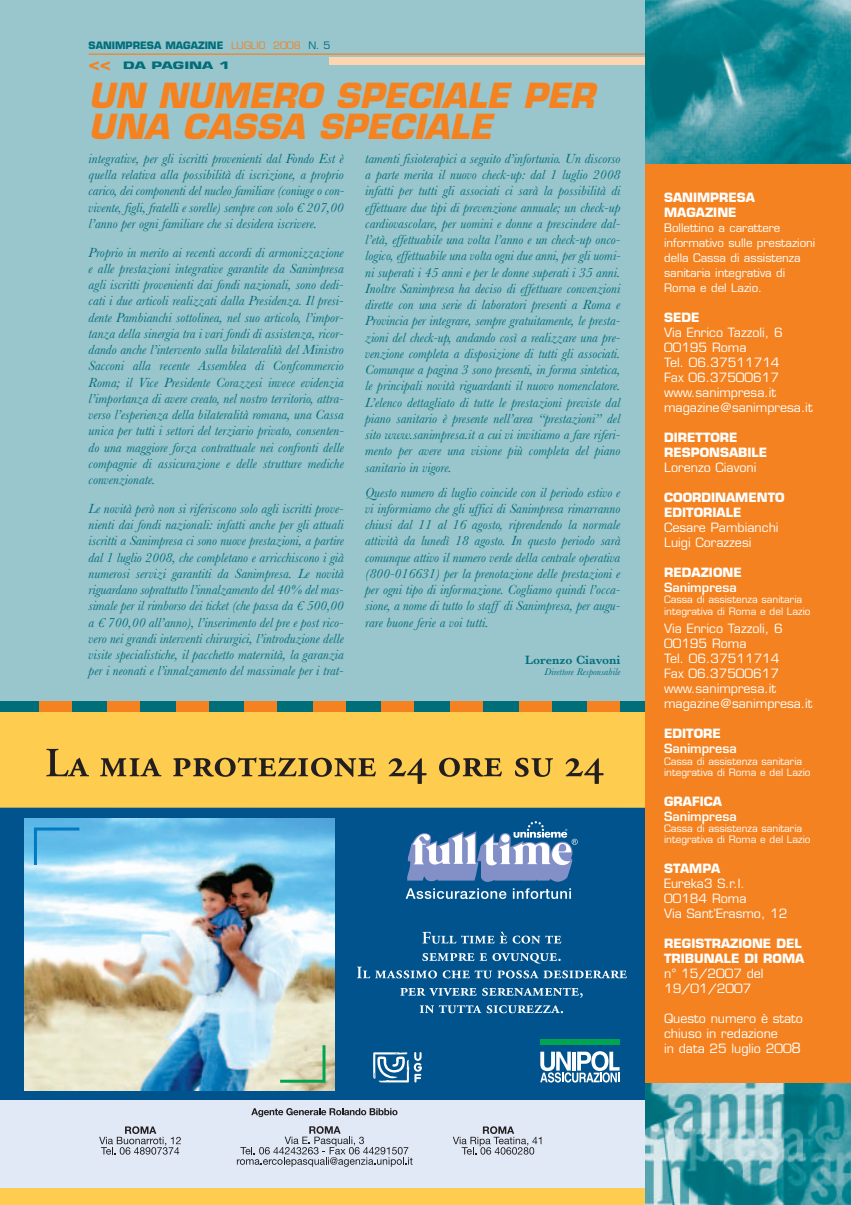
<style>
.page{position:relative;width:851px;height:1205px;background:#fff}
.page>*{position:absolute;margin:0;border:0;box-sizing:border-box;transform-origin:0 0}
.t1{font:italic 700 33.75px/31.2px "Eurostile";color:#f58220}
.t2{font:italic 13.75px/16.2px "Baskerville";color:#006e79;text-align:justify}
.t3{font:12.5px/15px "Eurostile";color:#fff}
.t4{font:700 12.5px/15px "Eurostile";color:#fff}
.t5{font:600 12.5px "Eurostile";color:#fff}
.t6{font:600 12.5px "Baskerville";color:#006e79}
.t7{font:11.5px/15px "Eurostile";color:#fff}
.t8{font:10px/11.2px "Eurostile";color:#fff}
.t9{font:700 10px "Eurostile";color:#006e79}
.t10{font:italic 10px "Baskerville";color:#006e79}
.t11{font:700 10px "Eurostile";color:#006e79;scale:1.5 1}
.s1{font-weight:400;color:#f58220}
.s2{font-weight:400}
.s3{font-size:18.75px;color:#f58220}
.s4{font-size:13.75px}
</style>
<div class="page">
<div style="left:0;top:795px;width:651px;height:393px;background:#00538d"></div>
<div style="left:0;top:1100px;width:651px;height:88px;background:#e1e9f6"></div>
<div style="left:0;top:709px;width:651px;height:99px;background:#fecc4e"></div>
<svg style="left:46px;top:749px;width:43px;height:27px"></svg>
<svg style="left:100px;top:758px;width:61px;height:18px"></svg>
<svg style="left:173px;top:757px;width:203px;height:20px"></svg>
<svg style="left:388px;top:758px;width:38px;height:26px"></svg>
<svg style="left:439px;top:758px;width:63px;height:19px"></svg>
<svg style="left:515px;top:758px;width:38px;height:19px"></svg>
<svg style="left:565px;top:758px;width:38px;height:26px"></svg>
<img style="left:25px;top:819px;width:310px;height:272px">
<svg style="left:280px;top:1045px;width:45px;height:37px;background:#c9d7b4"></svg>
<svg style="left:34px;top:827px;width:45px;height:38px;background:#5eb8e6"></svg>
<svg style="left:373px;top:1052px;width:49px;height:31px"></svg>
<svg style="left:540px;top:1051px;width:79px;height:31px"></svg>
<div style="left:540px;top:1038px;width:79px;height:6px;background:#00a54f"></div>
<svg style="left:419px;top:1005px;width:144px;height:8px"></svg>
<svg style="left:400px;top:988px;width:76px;height:8px"></svg>
<svg style="left:482px;top:987px;width:100px;height:11px"></svg>
<svg style="left:357px;top:953px;width:269px;height:25px"></svg>
<svg style="left:422px;top:931px;width:139px;height:12px"></svg>
<svg style="left:99px;top:1126px;width:82px;height:28px"></svg>
<svg style="left:237px;top:1126px;width:175px;height:41px"></svg>
<svg style="left:453px;top:1126px;width:88px;height:28px"></svg>
<svg style="left:251px;top:1108px;width:146px;height:9px"></svg>
<svg style="left:407px;top:821px;width:170px;height:61px"></svg>
<svg style="left:405px;top:888px;width:166px;height:11px"></svg>
<div style="left:0;top:1px;width:645px;height:701px;background:#99c5cd"></div>
<div style="left:0;top:701px;width:658px;height:10px;background:#006e79"></div>
<div style="left:39px;top:701px;width:32px;height:10px;background:#f58220"></div>
<div style="left:108px;top:701px;width:32px;height:10px;background:#f58220"></div>
<div style="left:176px;top:701px;width:32px;height:10px;background:#f58220"></div>
<div style="left:245px;top:701px;width:32px;height:10px;background:#f58220"></div>
<div style="left:313px;top:701px;width:32px;height:10px;background:#f58220"></div>
<div style="left:382px;top:701px;width:32px;height:10px;background:#f58220"></div>
<div style="left:450px;top:701px;width:32px;height:10px;background:#f58220"></div>
<div style="left:519px;top:701px;width:32px;height:10px;background:#f58220"></div>
<div style="left:587px;top:701px;width:32px;height:10px;background:#f58220"></div>
<div style="left:0;top:1188px;width:651px;height:17px;background:#fecc4e"></div>
<div style="left:329px;top:57px;width:468px;height:7px;background:#fdd5b0"></div>
<hr style="left:89px;top:53px;width:708px;height:2px;background:#f58220">
<img style="left:645px;top:1082px;width:205px;height:123px">
<img style="left:645px;top:1px;width:205px;height:163px">
<div style="left:645px;top:164px;width:205px;height:918px;background:#f58220"></div>
<p class="t9" style="left:89px;top:42px;width:243px">SANIMPRESA MAGAZINE <span class="s1">LUGLIO 2008</span> <span class="s2">N. 5</span></p>
<p class="t11" style="left:89px;top:61px;width:96px"><span class="s3">&lt;&lt;</span> DA PAGINA 1</p>
<h1 class="t1" style="left:89px;top:83px;width:507px">UN NUMERO SPECIALE PER<br>UNA CASSA SPECIALE</h1>
<p class="t2" style="left:365px;top:150px;width:257px">tamenti fisioterapici a seguito d’infortunio. Un discorso a parte merita il nuovo check-up: dal 1 luglio 2008 infatti per tutti gli associati ci sarà la possibilità di effettuare due tipi di prevenzione annuale; un check-up cardiovascolare, per uomini e donne a prescindere dal&shy;l’età, effettuabile una volta l’anno e un check-up onco&shy;logico, effettuabile una volta ogni due anni, per gli uomi&shy;ni superati i 45 anni e per le donne superati i 35 anni.<br>Inoltre Sanimpresa ha deciso di effettuare convenzioni dirette con una serie di laboratori presenti a Roma e Provincia per integrare, sempre gratuitamente, le presta&shy;zioni del check-up, andando così a realizzare una pre&shy;venzione completa a disposizione di tutti gli associati.<br>Comunque a pagina 3 sono presenti, in forma sintetica, le principali novità riguardanti il nuovo nomenclatore.<br>L’elenco dettagliato di tutte le prestazioni previste dal piano sanitario è presente nell’area “prestazioni” del sito www.sanimpresa.it a cui vi invitiamo a fare riferi&shy;mento per avere una visione più completa del piano sanitario in vigore.</p>
<p class="t2" style="left:365px;top:484px;width:257px">Questo numero di luglio coincide con il periodo estivo e vi informiamo che gli uffici di Sanimpresa rimarranno chiusi dal 11 al 16 agosto, riprendendo la normale attività da lunedì 18 agosto. In questo periodo sarà comunque attivo il numero verde della centrale operativa (800-016631) per la prenotazione delle prestazioni e per ogni tipo di informazione. Cogliamo quindi l’occa&shy;sione, a nome di tutto lo staff di Sanimpresa, per augu&shy;rare buone ferie a voi tutti.</p>
<p class="t6" style="left:525px;top:652px;width:97px">Lorenzo Ciavoni</p>
<p class="t10" style="left:544px;top:666px;width:77px">Direttore Responsabile</p>
<p class="t2" style="left:89px;top:150px;width:257px">integrative, per gli iscritti provenienti dal Fondo Est è quella relativa alla possibilità di iscrizione, a proprio carico, dei componenti del nucleo familiare (coniuge o con&shy;vivente, figli, fratelli e sorelle) sempre con solo € 207,00 l’anno per ogni familiare che si desidera iscrivere.</p>
<p class="t2" style="left:89px;top:244px;width:257px">Proprio in merito ai recenti accordi di armonizzazione e alle prestazioni integrative garantite da Sanimpresa agli iscritti provenienti dai fondi nazionali, sono dedi&shy;cati i due articoli realizzati dalla Presidenza. Il presi&shy;dente Pambianchi sottolinea, nel suo articolo, l’impor&shy;tanza della sinergia tra i vari fondi di assistenza, ricor&shy;dando anche l’intervento sulla bilateralità del Ministro Sacconi alla recente Assemblea di Confcommercio Roma; il Vice Presidente Corazzesi invece evidenzia l’importanza di avere creato, nel nostro territorio, attra&shy;verso l’esperienza della bilateralità romana, una Cassa unica per tutti i settori del terziario privato, consenten&shy;do una maggiore forza contrattuale nei confronti delle compagnie di assicurazione e delle strutture mediche convenzionate.</p>
<p class="t2" style="left:89px;top:500px;width:257px">Le novità però non si riferiscono solo agli iscritti prove&shy;nienti dai fondi nazionali: infatti anche per gli attuali iscritti a Sanimpresa ci sono nuove prestazioni, a partire dal 1 luglio 2008, che completano e arricchiscono i già numerosi servizi garantiti da Sanimpresa. Le novità riguardano soprattutto l’innalzamento del 40% del mas&shy;simale per il rimborso dei ticket (che passa da € 500,00 a € 700,00 all’anno), l’inserimento del pre e post rico&shy;vero nei grandi interventi chirurgici, l’introduzione delle visite specialistiche, il pacchetto maternità, la garanzia per i neonati e l’innalzamento del massimale per i trat-</p>
<p class="t4" style="left:664px;top:191px;width:92px">SANIMPRESA<br>MAGAZINE</p>
<p class="t7" style="left:664px;top:222px;width:153px">Bollettino a carattere informativo sulle prestazioni della Cassa di assistenza sanitaria integrativa di<br>Roma e del Lazio.</p>
<p class="t4" style="left:664px;top:311px;width:37px">SEDE</p>
<p class="t3" style="left:664px;top:326px;width:150px">Via Enrico Tazzoli, 6<br>00195 Roma<br>Tel. 06.37511714<br>Fax 06.37500617 www.sanimpresa.it magazine@sanimpresa.it</p>
<p class="t4" style="left:664px;top:431px;width:105px">DIRETTORE<br>RESPONSABILE</p>
<p class="t3" style="left:664px;top:461px;width:94px">Lorenzo Ciavoni</p>
<p class="t4" style="left:664px;top:491px;width:122px">COORDINAMENTO<br>EDITORIALE</p>
<p class="t3" style="left:664px;top:521px;width:116px">Cesare Pambianchi<br>Luigi Corazzesi</p>
<p class="t4" style="left:664px;top:566px;width:79px">REDAZIONE</p>
<p class="t5" style="left:664px;top:583px;width:74px">Sanimpresa</p>
<p class="t8" style="left:664px;top:595px;width:148px">Cassa di assistenza sanitaria integrativa di Roma e del Lazio</p>
<p class="t3" style="left:664px;top:622px;width:150px">Via Enrico Tazzoli, 6<br>00195 Roma<br>Tel. 06.37511714<br>Fax 06.37500617 www.sanimpresa.it magazine@sanimpresa.it</p>
<p class="t4" style="left:664px;top:727px;width:58px">EDITORE</p>
<p class="t5" style="left:664px;top:744px;width:74px">Sanimpresa</p>
<p class="t8" style="left:664px;top:756px;width:148px">Cassa di assistenza sanitaria integrativa di Roma e del Lazio</p>
<p class="t4" style="left:664px;top:795px;width:59px">GRAFICA</p>
<p class="t5" style="left:664px;top:811px;width:74px">Sanimpresa</p>
<p class="t8" style="left:664px;top:824px;width:148px">Cassa di assistenza sanitaria integrativa di Roma e del Lazio</p>
<p class="t4" style="left:664px;top:862px;width:58px">STAMPA</p>
<p class="t3" style="left:664px;top:877px;width:125px">Eureka3 S.r.l.<br>00184 Roma<br>Via Sant’Erasmo, 12</p>
<p class="t4" style="left:664px;top:937px;width:142px">REGISTRAZIONE DEL<br>TRIBUNALE DI ROMA</p>
<p class="t3" style="left:664px;top:967px;width:101px">n° 15/2007 del<br>19/01/2007</p>
<p class="t3" style="left:664px;top:1012px;width:140px">Questo numero è stato chiuso in redazione<br>in data 25 luglio 200<span class="s4">8</span></p>
</div>
